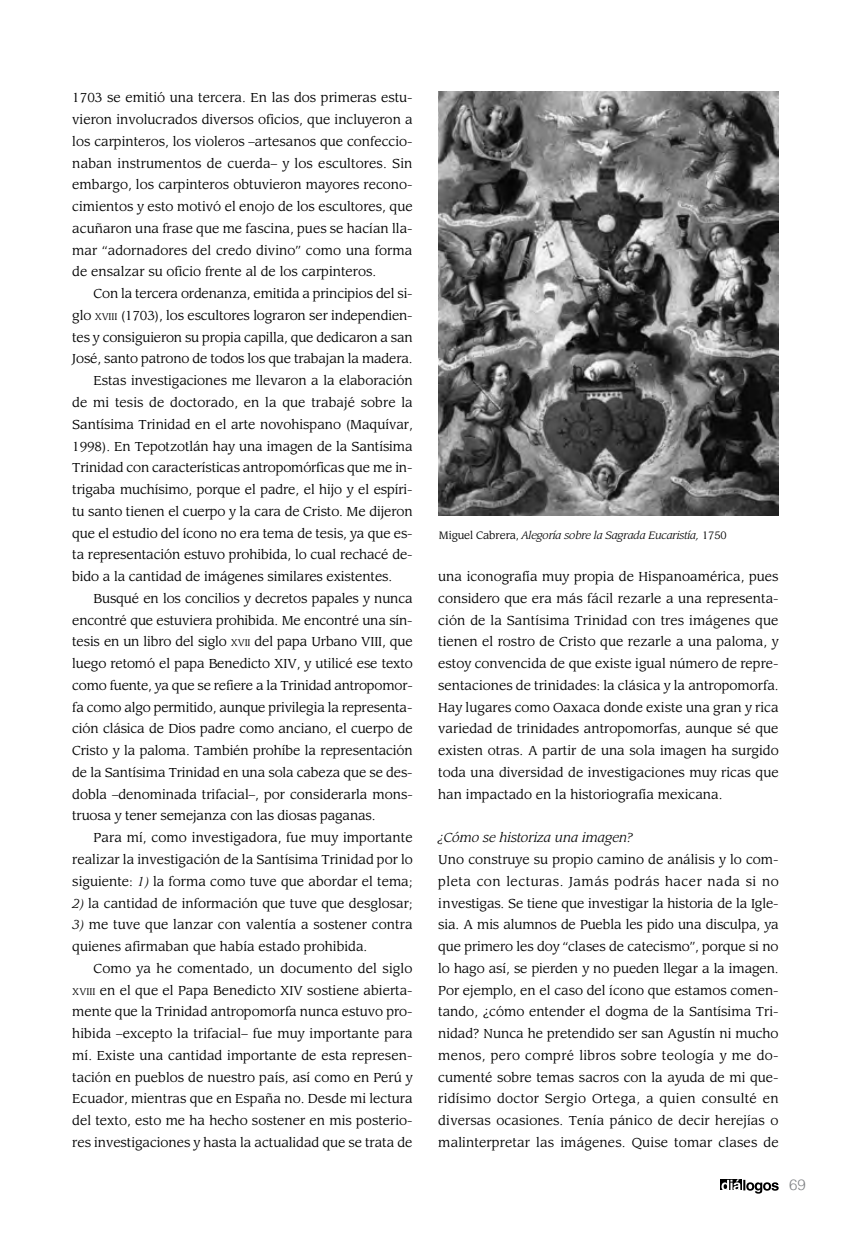
<style>
.page{position:relative;width:851px;height:1255px;background:#fff}
.page>*{position:absolute;margin:0;border:0;box-sizing:border-box;transform-origin:0 0}
.t1{font:300 15px "Helvetica";color:#808285}
.t2{font:12.75px/21.8px "Leawood";letter-spacing:-.01em;color:#000;text-align:justify}
.t3{font:italic 12.75px "Leawood";color:#000}
.t4{font:italic 10.5px "Leawood";letter-spacing:-.01em;color:#000}
.s1{font-size:9.6px}
.s2{font-style:italic}
.s3{font-style:normal}
</style>
<div class="page">
<div style="left:720px;top:1179px;width:21px;height:11px;background:#000"></div>
<svg style="left:721px;top:1179px;width:57px;height:14px"></svg>
<img style="left:438px;top:92px;width:340px;height:424px">
<p class="t2" style="left:72px;top:87px;width:342px">1703 se emitió una tercera. En las dos primeras estu&shy;vieron involucrados diversos oficios, que incluyeron a los carpinteros, los violeros –artesanos que confeccio&shy;naban instrumentos de cuerda– y los escultores. Sin embargo, los carpinteros obtuvieron mayores recono&shy;cimientos y esto motivó el enojo de los escultores, que acuñaron una frase que me fascina, pues se hacían lla&shy;mar “adornadores del credo divino” como una forma de ensalzar su oficio frente al de los carpinteros.</p>
<p class="t2" style="left:94px;top:283px;width:320px">Con la tercera ordenanza, emitida a principios del si-</p>
<p class="t2" style="left:72px;top:305px;width:342px">glo <span class="s1">XVIII</span> (1703), los escultores lograron ser independien-</p>
<p class="t2" style="left:72px;top:326px;width:342px">tes y consiguieron su propia capilla, que dedicaron a san</p>
<p class="t2" style="left:72px;top:348px;width:342px">José, santo patrono de todos los que trabajan la madera.</p>
<p class="t2" style="left:94px;top:370px;width:320px">Estas investigaciones me llevaron a la elaboración</p>
<p class="t2" style="left:72px;top:392px;width:342px">de mi tesis de doctorado, en la que trabajé sobre la</p>
<p class="t2" style="left:72px;top:413px;width:342px">Santísima Trinidad en el arte novohispano (Maquívar,</p>
<p class="t2" style="left:72px;top:435px;width:342px">1998). En Tepotzotlán hay una imagen de la Santísima</p>
<p class="t2" style="left:72px;top:457px;width:341px">Trinidad con características antropomórficas que me in-</p>
<p class="t2" style="left:72px;top:479px;width:342px">trigaba muchísimo, porque el padre, el hijo y el espíri-</p>
<p class="t2" style="left:72px;top:500px;width:342px">tu santo tienen el cuerpo y la cara de Cristo. Me dijeron</p>
<p class="t2" style="left:72px;top:522px;width:342px">que el estudio del ícono no era tema de tesis, ya que es-</p>
<p class="t2" style="left:72px;top:544px;width:342px">ta representación estuvo prohibida, lo cual rechacé de-</p>
<p class="t2" style="left:72px;top:566px;width:321px">bido a la cantidad de imágenes similares existentes.</p>
<p class="t2" style="left:94px;top:587px;width:320px">Busqué en los concilios y decretos papales y nunca</p>
<p class="t2" style="left:72px;top:609px;width:342px">encontré que estuviera prohibida. Me encontré una sín-</p>
<p class="t2" style="left:72px;top:631px;width:342px">tesis en un libro del siglo <span class="s1">XVII</span> del papa Urbano VIII, que</p>
<p class="t2" style="left:72px;top:653px;width:342px">luego retomó el papa Benedicto XIV, y utilicé ese texto</p>
<p class="t2" style="left:72px;top:674px;width:342px">como fuente, ya que se refiere a la Trinidad antropomor-</p>
<p class="t2" style="left:72px;top:696px;width:341px">fa como algo permitido, aunque privilegia la representa-</p>
<p class="t2" style="left:72px;top:718px;width:342px">ción clásica de Dios padre como anciano, el cuerpo de</p>
<p class="t2" style="left:72px;top:740px;width:342px">Cristo y la paloma. También prohíbe la representación</p>
<p class="t2" style="left:72px;top:761px;width:342px">de la Santísima Trinidad en una sola cabeza que se des-</p>
<p class="t2" style="left:72px;top:783px;width:342px">dobla –denominada trifacial–, por considerarla mons-</p>
<p class="t2" style="left:72px;top:805px;width:305px">truosa y tener semejanza con las diosas paganas.</p>
<p class="t2" style="left:94px;top:827px;width:320px">Para mí, como investigadora, fue muy importante</p>
<p class="t2" style="left:72px;top:848px;width:342px">realizar la investigación de la Santísima Trinidad por lo</p>
<p class="t2" style="left:72px;top:870px;width:342px">siguiente: <span class="s2">1)</span> la forma como tuve que abordar el tema;</p>
<p class="t2" style="left:72px;top:892px;width:342px"><span class="s2">2)</span> la cantidad de información que tuve que desglosar;</p>
<p class="t2" style="left:72px;top:914px;width:342px"><span class="s2">3)</span> me tuve que lanzar con valentía a sostener contra quienes afirmaban que había estado prohibida.</p>
<p class="t2" style="left:72px;top:957px;width:342px;text-indent:21px">Como ya he comentado, un documento del siglo <span class="s1">XVIII</span> en el que el Papa Benedicto XIV sostiene abierta&shy;mente que la Trinidad antropomorfa nunca estuvo pro&shy;hibida –excepto la trifacial– fue muy importante para mí. Existe una cantidad importante de esta represen&shy;tación en pueblos de nuestro país, así como en Perú y Ecuador, mientras que en España no. Desde mi lectura del texto, esto me ha hecho sostener en mis posterio&shy;res investigaciones y hasta la actualidad que se trata de</p>
<p class="t4" style="left:439px;top:529px;width:289px"><span class="s3">Miguel Cabrera,</span> Alegoría sobre la Sagrada Eucaristía, <span class="s3">1750</span></p>
<p class="t2" style="left:438px;top:566px;width:342px">una iconografía muy propia de Hispanoamérica, pues considero que era más fácil rezarle a una representa&shy;ción de la Santísima Trinidad con tres imágenes que tienen el rostro de Cristo que rezarle a una paloma, y estoy convencida de que existe igual número de repre&shy;sentaciones de trinidades: la clásica y la antropomorfa.<br>Hay lugares como Oaxaca donde existe una gran y rica variedad de trinidades antropomorfas, aunque sé que existen otras. A partir de una sola imagen ha surgido toda una diversidad de investigaciones muy ricas que han impactado en la historiografía mexicana.</p>
<p class="t3" style="left:438px;top:829px;width:196px">¿Cómo se historiza una imagen?</p>
<p class="t2" style="left:438px;top:848px;width:342px">Uno construye su propio camino de análisis y lo com&shy;pleta con lecturas. Jamás podrás hacer nada si no investigas. Se tiene que investigar la historia de la Igle&shy;sia. A mis alumnos de Puebla les pido una disculpa, ya que primero les doy “clases de catecismo”, porque si no lo hago así, se pierden y no pueden llegar a la imagen.<br>Por ejemplo, en el caso del ícono que estamos comen&shy;tando, ¿cómo entender el dogma de la Santísima Tri&shy;nidad? Nunca he pretendido ser san Agustín ni mucho menos, pero compré libros sobre teología y me do&shy;cumenté sobre temas sacros con la ayuda de mi que&shy;ridísimo doctor Sergio Ortega, a quien consulté en diversas ocasiones. Tenía pánico de decir herejías o malinterpretar las imágenes. Quise tomar clases de</p>
<p class="t1" style="left:789px;top:1172px;width:18px">69</p>
</div>
